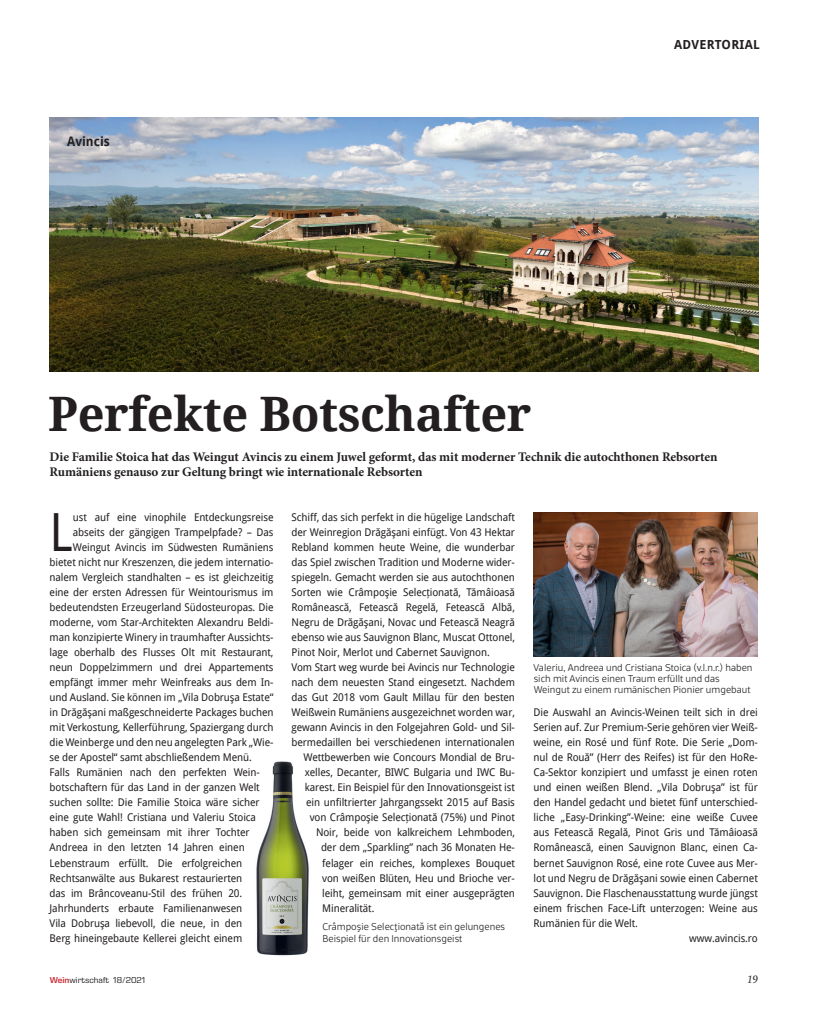
<style>
.page{position:relative;width:819px;height:1032px;background:#fff}
.page>*{position:absolute;margin:0;border:0;box-sizing:border-box;transform-origin:0 0}
.t1{font:52.62px "Droid Sans Pro";color:#231f20;scale:.9 1}
.t2{font:700 47.5px "Droid Serif Pro";letter-spacing:-.01em;color:#231f20}
.t3{font:700 13.12px/15px "Minion Pro";letter-spacing:-.005em;color:#231f20}
.t4{font:700 13.12px "Droid Sans Pro";color:#231f20;scale:.95 1}
.t5{font:700 12.5px "Droid Sans Pro";letter-spacing:.025em;color:#231f20}
.t6{font:italic 11.25px "Scala Pro";color:#231f20}
.t7{font:10.62px "Droid Sans Pro";letter-spacing:-.01em;color:#231f20}
.t8{font:300 9.38px/11.2px "Scuba Pro";color:#231f20}
.t9{font:8.75px "Eurostile Next LT Pro";color:#231f20}
.s1{font-weight:600;color:#c8242b}
</style>
<div class="page">
<img style="left:49px;top:117px;width:709px;height:254px">
<img style="left:533px;top:512px;width:224px;height:144px">
<img style="left:256px;top:761px;width:53px;height:195px">
<p class="t4" style="left:67px;top:132px;width:46px">Avincis</p>
<h2 class="t2" style="left:48px;top:380px;width:484px">Perfekte Botschafter</h2>
<p class="t5" style="left:674px;top:35px;width:87px">ADVERTORIAL</p>
<p class="t3" style="left:50px;top:449px;width:669px">Die Familie Stoica hat das Weingut Avincis zu einem Juwel geformt, das mit moderner Technik die autochthonen Rebsorten<br>Rumäniens genauso zur Geltung bringt wie internationale Rebsorten</p>
<h1 class="t1" style="left:50px;top:496px;width:27px">L</h1>
<p class="t7" style="left:73px;top:510px;width:202px">ust auf eine vinophile Entdeckungsreise</p>
<p class="t7" style="left:73px;top:525px;width:202px">abseits der gängigen Trampelpfade? – Das</p>
<p class="t7" style="left:73px;top:540px;width:202px">Weingut Avincis im Südwesten Rumäniens</p>
<p class="t7" style="left:50px;top:555px;width:225px">bietet nicht nur Kreszenzen, die jedem internatio-</p>
<p class="t7" style="left:50px;top:570px;width:225px">nalem Vergleich standhalten – es ist gleichzeitig</p>
<p class="t7" style="left:50px;top:585px;width:225px">eine der ersten Adressen für Weintourismus im</p>
<p class="t7" style="left:50px;top:600px;width:225px">bedeutendsten Erzeugerland Südosteuropas. Die</p>
<p class="t7" style="left:50px;top:615px;width:225px">moderne, vom Star-Architekten Alexandru Beldi-</p>
<p class="t7" style="left:50px;top:630px;width:225px">man konzipierte Winery in traumhafter Aussichts-</p>
<p class="t7" style="left:50px;top:645px;width:225px">lage oberhalb des Flusses Olt mit Restaurant,</p>
<p class="t7" style="left:50px;top:660px;width:225px">neun Doppelzimmern und drei Appartements</p>
<p class="t7" style="left:50px;top:675px;width:225px">empfängt immer mehr Weinfreaks aus dem In-</p>
<p class="t7" style="left:50px;top:690px;width:225px">und Ausland. Sie können im „Vila Dobruşa Estate“</p>
<p class="t7" style="left:50px;top:705px;width:225px">in Drăgăşani maßgeschneiderte Packages buchen</p>
<p class="t7" style="left:50px;top:720px;width:225px">mit Verkostung, Kellerführung, Spaziergang durch</p>
<p class="t7" style="left:50px;top:735px;width:225px">die Weinberge und den neu angelegten Park „Wie-</p>
<p class="t7" style="left:50px;top:750px;width:204px">se der Apostel“ samt abschließendem Menü.</p>
<p class="t7" style="left:50px;top:765px;width:212px">Falls Rumänien nach den perfekten Wein-</p>
<p class="t7" style="left:50px;top:780px;width:212px">botschaftern für das Land in der ganzen Welt</p>
<p class="t7" style="left:50px;top:795px;width:212px">suchen sollte: Die Familie Stoica wäre sicher</p>
<p class="t7" style="left:50px;top:810px;width:208px">eine gute Wahl! Cristiana und Valeriu Stoica</p>
<p class="t7" style="left:50px;top:825px;width:202px">haben sich gemeinsam mit ihrer Tochter</p>
<p class="t7" style="left:50px;top:840px;width:197px">Andreea in den letzten 14 Jahren einen</p>
<p class="t7" style="left:50px;top:855px;width:194px">Lebenstraum erfüllt. Die erfolgreichen</p>
<p class="t7" style="left:50px;top:870px;width:194px">Rechtsanwälte aus Bukarest restaurierten</p>
<p class="t7" style="left:50px;top:885px;width:194px">das im Brâncoveanu-Stil des frühen 20.</p>
<p class="t7" style="left:50px;top:900px;width:194px">Jahrhunderts erbaute Familienanwesen</p>
<p class="t7" style="left:50px;top:915px;width:194px">Vila Dobruşa liebevoll, die neue, in den</p>
<p class="t7" style="left:50px;top:930px;width:194px">Berg hineingebaute Kellerei gleicht einem</p>
<p class="t7" style="left:291px;top:510px;width:225px">Schiff, das sich perfekt in die hügelige Landschaft</p>
<p class="t7" style="left:291px;top:525px;width:225px">der Weinregion Drăgăşani einfügt. Von 43 Hektar</p>
<p class="t7" style="left:291px;top:540px;width:225px">Rebland kommen heute Weine, die wunderbar</p>
<p class="t7" style="left:291px;top:555px;width:225px">das Spiel zwischen Tradition und Moderne wider-</p>
<p class="t7" style="left:291px;top:570px;width:225px">spiegeln. Gemacht werden sie aus autochthonen</p>
<p class="t7" style="left:291px;top:585px;width:225px">Sorten wie Crâmpoşie Selecţionată, Tămâioasă</p>
<p class="t7" style="left:291px;top:600px;width:225px">Românească, Fetească Regelă, Fetească Albă,</p>
<p class="t7" style="left:291px;top:615px;width:225px">Negru de Drăgăşani, Novac und Fetească Neagră</p>
<p class="t7" style="left:291px;top:630px;width:225px">ebenso wie aus Sauvignon Blanc, Muscat Ottonel,</p>
<p class="t7" style="left:291px;top:645px;width:200px">Pinot Noir, Merlot und Cabernet Sauvignon.</p>
<p class="t7" style="left:291px;top:660px;width:225px">Vom Start weg wurde bei Avincis nur Technologie</p>
<p class="t7" style="left:291px;top:675px;width:225px">nach dem neuesten Stand eingesetzt. Nachdem</p>
<p class="t7" style="left:291px;top:690px;width:225px">das Gut 2018 vom Gault Millau für den besten</p>
<p class="t7" style="left:291px;top:705px;width:225px">Weißwein Rumäniens ausgezeichnet worden war,</p>
<p class="t7" style="left:291px;top:720px;width:225px">gewann Avincis in den Folgejahren Gold- und Sil-</p>
<p class="t7" style="left:291px;top:735px;width:225px">bermedaillen bei verschiedenen internationalen</p>
<p class="t7" style="left:303px;top:750px;width:213px">Wettbewerben wie Concours Mondial de Bru-</p>
<p class="t7" style="left:305px;top:765px;width:212px">xelles, Decanter, BIWC Bulgaria und IWC Bu-</p>
<p class="t7" style="left:305px;top:780px;width:212px">karest. Ein Beispiel für den Innovationsgeist ist</p>
<p class="t7" style="left:306px;top:795px;width:210px">ein unfiltrierter Jahrgangssekt 2015 auf Basis</p>
<p class="t7" style="left:310px;top:810px;width:207px">von Crâmpoşie Selecţionată (75%) und Pinot</p>
<p class="t7" style="left:316px;top:825px;width:200px">Noir, beide von kalkreichem Lehmboden,</p>
<p class="t7" style="left:321px;top:840px;width:195px">der dem „Sparkling” nach 36 Monaten He-</p>
<p class="t7" style="left:322px;top:855px;width:194px">felager ein reiches, komplexes Bouquet</p>
<p class="t7" style="left:322px;top:870px;width:194px">von weißen Blüten, Heu und Brioche ver-</p>
<p class="t7" style="left:322px;top:885px;width:194px">leiht, gemeinsam mit einer ausgeprägten</p>
<p class="t7" style="left:322px;top:900px;width:54px">Mineralität.</p>
<p class="t8" style="left:322px;top:920px;width:184px">Crâmpoşie Selecţionată ist ein gelungenes<br>Beispiel für den Innovationsgeist</p>
<p class="t8" style="left:533px;top:661px;width:220px">Valeriu, Andreea und Cristiana Stoica (v.l.n.r.) haben sich mit Avincis einen Traum erfüllt und das<br>Weingut zu einem rumänischen Pionier umgebaut</p>
<p class="t7" style="left:533px;top:705px;width:226px">Die Auswahl an Avincis-Weinen teilt sich in drei</p>
<p class="t7" style="left:533px;top:720px;width:226px">Serien auf. Zur Premium-Serie gehören vier Weiß-</p>
<p class="t7" style="left:533px;top:735px;width:226px">weine, ein Rosé und fünf Rote. Die Serie „Dom-</p>
<p class="t7" style="left:533px;top:750px;width:226px">nul de Rouă” (Herr des Reifes) ist für den HoRe-</p>
<p class="t7" style="left:533px;top:765px;width:226px">Ca-Sektor konzipiert und umfasst je einen roten</p>
<p class="t7" style="left:533px;top:780px;width:226px">und einen weißen Blend. „Vila Dobruşa” ist für</p>
<p class="t7" style="left:533px;top:795px;width:226px">den Handel gedacht und bietet fünf unterschied-</p>
<p class="t7" style="left:533px;top:810px;width:226px">liche „Easy-Drinking”-Weine: eine weiße Cuvee</p>
<p class="t7" style="left:533px;top:825px;width:226px">aus Fetească Regală, Pinot Gris und Tămâioasă</p>
<p class="t7" style="left:533px;top:840px;width:226px">Românească, einen Sauvignon Blanc, einen Ca-</p>
<p class="t7" style="left:533px;top:855px;width:226px">bernet Sauvignon Rosé, eine rote Cuvee aus Mer-</p>
<p class="t7" style="left:533px;top:870px;width:226px">lot und Negru de Drăgăşani sowie einen Cabernet</p>
<p class="t7" style="left:533px;top:885px;width:226px">Sauvignon. Die Flaschenausstattung wurde jüngst</p>
<p class="t7" style="left:533px;top:900px;width:226px">einem frischen Face-Lift unterzogen: Weine aus</p>
<p class="t7" style="left:533px;top:915px;width:106px">Rumänien für die Welt.</p>
<p class="t7" style="left:689px;top:930px;width:70px">www.avincis.ro</p>
<p class="t9" style="left:50px;top:974px;width:97px"><span class="s1">Wein</span>wirtschaft 18/2021</p>
<p class="t6" style="left:746px;top:972px;width:13px">19</p>
</div>
